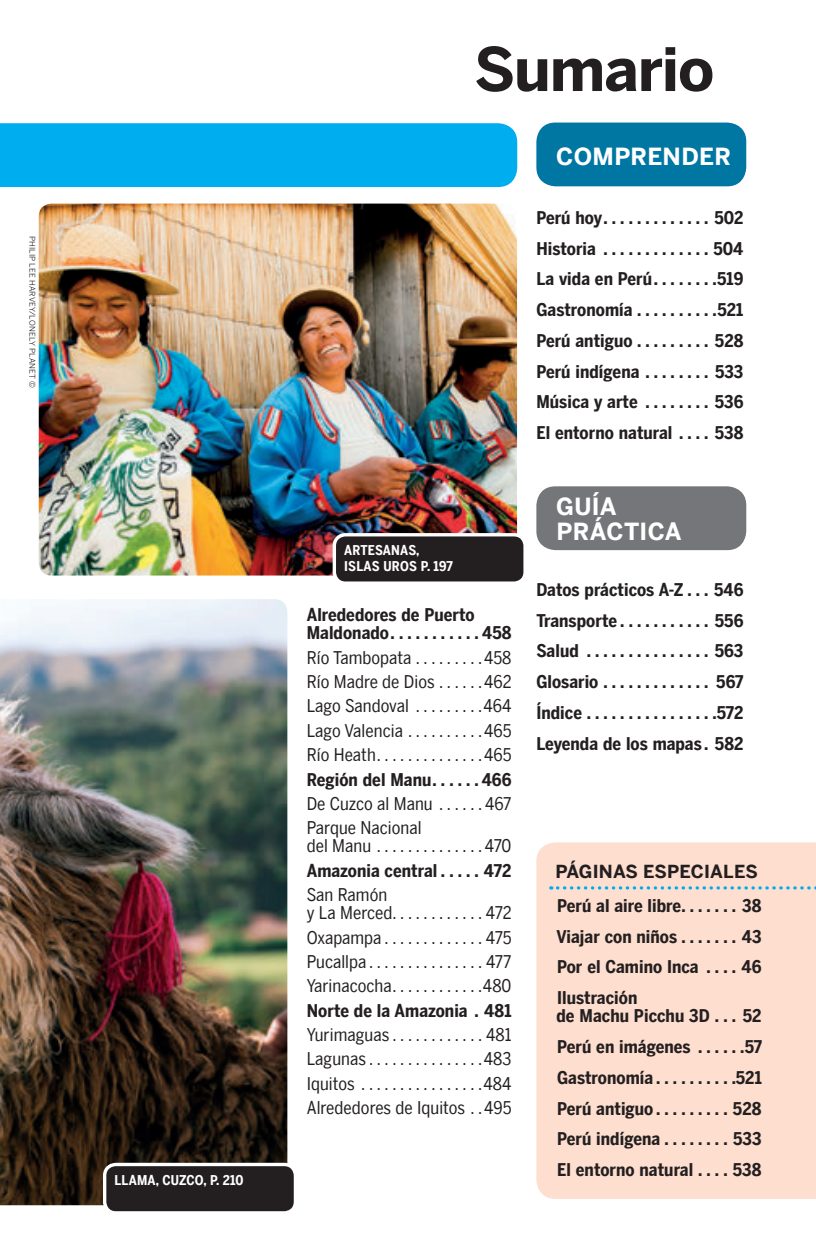
<style>
.page{position:relative;width:816px;height:1244px;background:#fff}
.page>*{position:absolute;margin:0;border:0;box-sizing:border-box;transform-origin:0 0}
.t1{font:700 59.62px "LP Benton Sans";letter-spacing:-.02em;color:#231f20}
.t2{font:700 23.62px/24.8px "LP Benton Sans";letter-spacing:.01em;color:#fff}
.Box_Heading_1{font:700 18px "LP Benton Sans";letter-spacing:.01em;color:#231f20}
.Contents{font:700 17.55px/18px "LP Benton Sans Cond";letter-spacing:.005em;color:#231f20}
.Contents_-_OTR_-_H3{font:17.55px/18px "LP Benton Sans Cond";letter-spacing:.005em;color:#231f20}
.Contents_-_OTR_-_H2{font:700 17.55px/18px "LP Benton Sans Cond";letter-spacing:.005em;color:#231f20}
.Caption_-_Contents{font:700 13.5px/15.8px "LP Benton Sans Cond";letter-spacing:.01em;color:#fff}
.t3{font:7.88px "LP Benton Sans";letter-spacing:.025em;color:#231f20}
</style>
<div class="page">
<div style="left:536px;top:123px;width:210px;height:63px;background:#0076a3;border-radius:19px"></div>
<div style="left:0;top:123px;width:517px;height:64px;background:#00aeef"></div>
<img style="left:39px;top:204px;width:478px;height:371px">
<div style="left:334px;top:535px;width:191px;height:48px;background:#231f20;border-radius:11px"></div>
<div style="left:333px;top:533px;width:194px;height:52px;border:3px solid #fff;border-radius:11px"></div>
<img style="left:0;top:599px;width:287px;height:606px">
<div style="left:105px;top:1164px;width:190px;height:48px;background:#231f20;border-radius:11px"></div>
<div style="left:103px;top:1162px;width:194px;height:52px;border:3px solid #fff;border-radius:11px"></div>
<div style="left:536px;top:842px;width:280px;height:356px;background:#fddecf"></div>
<svg style="left:551px;top:886px;width:265px;height:3px"></svg>
<div style="left:536px;top:486px;width:210px;height:64px;background:#757679;border-radius:19px"></div>
<p class="t3" style="left:37px;top:235px;width:153px;rotate:90deg">PHILIP LEE HARVEY/LONELY PLANET ©</p>
<p class="Caption_-_Contents" style="left:114px;top:1171px;width:131px">LLAMA, CUZCO, P. 210</p>
<p class="t1" style="left:474px;top:27px;width:242px">Sumario</p>
<p class="t2" style="left:556px;top:144px;width:177px">COMPRENDER</p>
<p class="Contents" style="left:536px;top:208px;width:208px">Perú hoy . . . . . . . . . . . . . 502</p>
<p class="Contents" style="left:536px;top:239px;width:208px">Historia . . . . . . . . . . . . . 504</p>
<p class="Contents" style="left:536px;top:270px;width:208px">La vida en Perú . . . . . . . 519</p>
<p class="Contents" style="left:536px;top:300px;width:208px">Gastronomía . . . . . . . . . 521</p>
<p class="Contents" style="left:536px;top:331px;width:208px">Perú antiguo . . . . . . . . . 528</p>
<p class="Contents" style="left:536px;top:362px;width:208px">Perú indígena . . . . . . . . 533</p>
<p class="Contents" style="left:536px;top:393px;width:208px">Música y arte . . . . . . . . 536</p>
<p class="Contents" style="left:536px;top:423px;width:208px">El entorno natural . . . . 538</p>
<p class="Caption_-_Contents" style="left:344px;top:542px;width:110px">ARTESANAS,<br>ISLAS UROS P. 197</p>
<p class="Contents_-_OTR_-_H2" style="left:307px;top:605px;width:206px">Alrededores de Puerto<br>Maldonado . . . . . . . . . . 458</p>
<p class="Contents_-_OTR_-_H3" style="left:307px;top:648px;width:206px">Río Tambopata . . . . . . . . 458</p>
<p class="Contents_-_OTR_-_H3" style="left:307px;top:672px;width:206px">Río Madre de Dios . . . . . 462</p>
<p class="Contents_-_OTR_-_H3" style="left:307px;top:697px;width:206px">Lago Sandoval . . . . . . . . 464</p>
<p class="Contents_-_OTR_-_H3" style="left:307px;top:721px;width:206px">Lago Valencia . . . . . . . . . 465</p>
<p class="Contents_-_OTR_-_H3" style="left:307px;top:746px;width:206px">Río Heath . . . . . . . . . . . . . 465</p>
<p class="Contents_-_OTR_-_H2" style="left:307px;top:770px;width:206px">Región del Manu . . . . . 466</p>
<p class="Contents_-_OTR_-_H3" style="left:307px;top:794px;width:206px">De Cuzco al Manu . . . . . 467</p>
<p class="Contents_-_OTR_-_H3" style="left:307px;top:819px;width:206px">Parque Nacional<br>del Manu . . . . . . . . . . . . . 470</p>
<p class="Contents_-_OTR_-_H2" style="left:307px;top:861px;width:206px">Amazonia central . . . . . 472</p>
<p class="Contents_-_OTR_-_H3" style="left:307px;top:885px;width:206px">San Ramón<br>y La Merced . . . . . . . . . . . . 472</p>
<p class="Contents_-_OTR_-_H3" style="left:307px;top:928px;width:206px">Oxapampa . . . . . . . . . . . . . 475</p>
<p class="Contents_-_OTR_-_H3" style="left:307px;top:952px;width:206px">Pucallpa . . . . . . . . . . . . . . . 477</p>
<p class="Contents_-_OTR_-_H3" style="left:307px;top:977px;width:206px">Yarinacocha . . . . . . . . . . . 480</p>
<p class="Contents_-_OTR_-_H2" style="left:307px;top:1001px;width:206px">Norte de la Amazonia . 481</p>
<p class="Contents_-_OTR_-_H3" style="left:307px;top:1025px;width:206px">Yurimaguas . . . . . . . . . . . . 481</p>
<p class="Contents_-_OTR_-_H3" style="left:307px;top:1050px;width:206px">Lagunas . . . . . . . . . . . . . . 483</p>
<p class="Contents_-_OTR_-_H3" style="left:307px;top:1074px;width:206px">Iquitos . . . . . . . . . . . . . . . 484</p>
<p class="Contents_-_OTR_-_H3" style="left:307px;top:1098px;width:206px">Alrededores de Iquitos . 495</p>
<p class="t2" style="left:556px;top:494px;width:127px">GUÍA<br>PRÁCTICA</p>
<p class="Contents" style="left:536px;top:580px;width:208px">Datos prácticos A-Z . . . 546</p>
<p class="Contents" style="left:536px;top:611px;width:208px">Transporte . . . . . . . . . . . 556</p>
<p class="Contents" style="left:536px;top:642px;width:208px">Salud . . . . . . . . . . . . . . . 563</p>
<p class="Contents" style="left:536px;top:672px;width:208px">Glosario . . . . . . . . . . . . . 567</p>
<p class="Contents" style="left:536px;top:703px;width:208px">Índice . . . . . . . . . . . . . . . 572</p>
<p class="Contents" style="left:536px;top:734px;width:208px">Leyenda de los mapas . 582</p>
<p class="Box_Heading_1" style="left:555px;top:858px;width:204px">PÁGINAS ESPECIALES</p>
<p class="Contents" style="left:557px;top:896px;width:206px">Perú al aire libre . . . . . . . 38</p>
<p class="Contents" style="left:556px;top:927px;width:207px">Viajar con niños . . . . . . . 43</p>
<p class="Contents" style="left:557px;top:958px;width:206px">Por el Camino Inca . . . . 46</p>
<p class="Contents" style="left:556px;top:988px;width:207px">Ilustración<br>de Machu Picchu 3D . . . 52</p>
<p class="Contents" style="left:557px;top:1037px;width:206px">Perú en imágenes . . . . . 57</p>
<p class="Contents" style="left:557px;top:1068px;width:206px">Gastronomía . . . . . . . . . 521</p>
<p class="Contents" style="left:557px;top:1099px;width:206px">Perú antiguo . . . . . . . . . 528</p>
<p class="Contents" style="left:557px;top:1129px;width:206px">Perú indígena . . . . . . . . 533</p>
<p class="Contents" style="left:557px;top:1160px;width:206px">El entorno natural . . . . 538</p>
</div>
